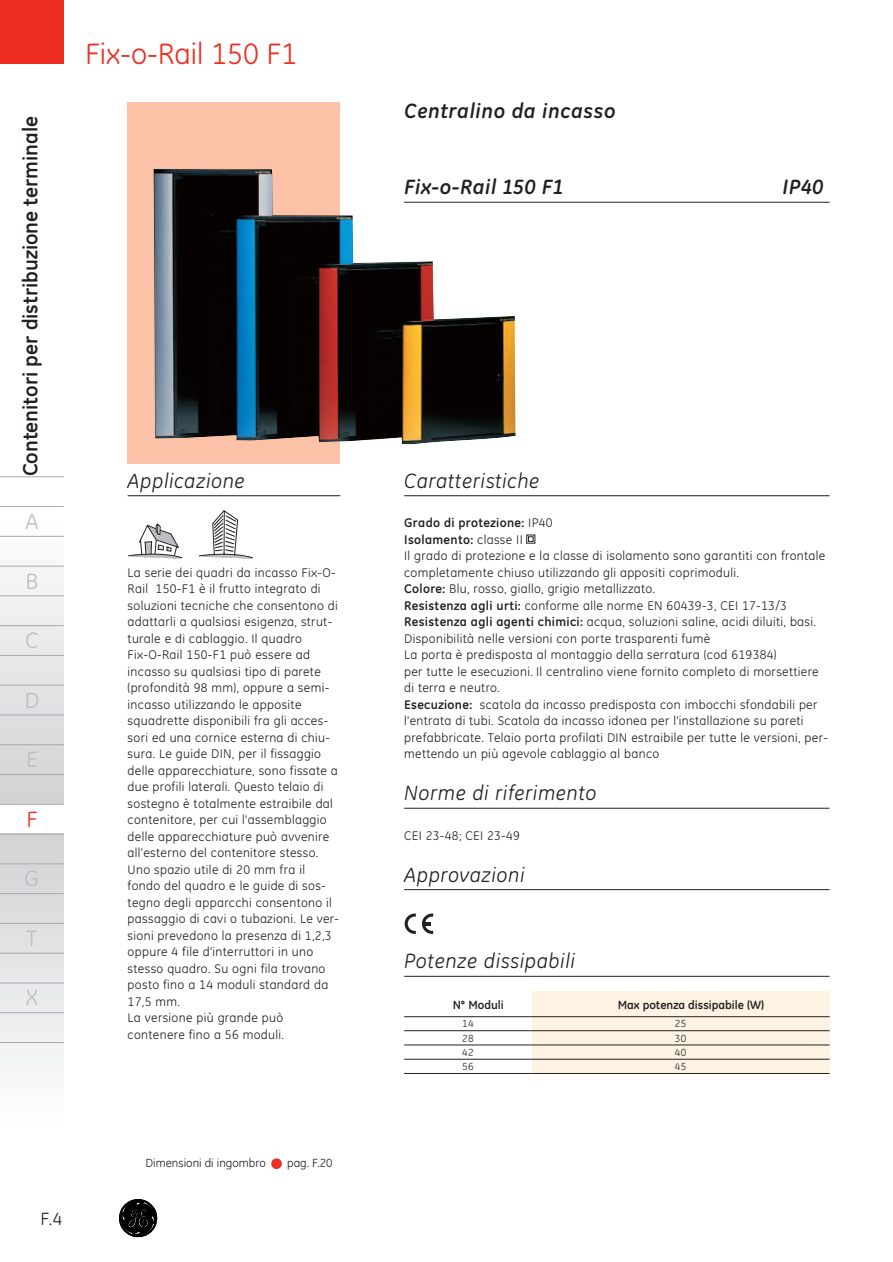
<style>
.page{position:relative;width:893px;height:1262px;background:#fff}
.page>*{position:absolute;margin:0;border:0;box-sizing:border-box;transform-origin:0 0}
.t1{font:30px "GE Inspira";color:#ee2e22}
.t2{font:22.5px "GE Inspira";color:#bcbdc0}
.t3{font:22.5px "GE Inspira";color:#ee2e22}
.t4{font:italic 21px "GE Inspira";letter-spacing:.025em;color:#231f20}
.t5{font:italic 700 21px "GE Inspira";letter-spacing:.025em;color:#231f20}
.t6{font:700 21px "GE Inspira";color:#231f20}
.t7{font:18px "GE Inspira";color:#231f20}
.t8{font:12.75px/16.5px "GE Inspira";letter-spacing:.025em;color:#231f20}
.t9{font:700 12px "GE Inspira";color:#231f20}
.t10{font:12px "GE Inspira";color:#231f20}
.t11{font:10.5px/14.2px "GE Inspira";letter-spacing:.025em;color:#231f20;text-align:justify}
.s1{font-weight:700}
</style>
<div class="page">
<div style="left:0;top:519px;width:64px;height:285px;background:linear-gradient(to bottom,#fdfdfd,#d0d2d4)"></div>
<div style="left:0;top:833px;width:64px;height:290px;background:linear-gradient(to bottom,#d0d1d4,#fdfdfd)"></div>
<hr style="left:0;top:476px;width:64px;height:1px;background:#a8a9ad">
<hr style="left:0;top:506px;width:64px;height:1px;background:#a8a9ad">
<hr style="left:0;top:536px;width:64px;height:1px;background:#a8a9ad">
<hr style="left:0;top:566px;width:64px;height:1px;background:#a8a9ad">
<hr style="left:0;top:595px;width:64px;height:1px;background:#a8a9ad">
<hr style="left:0;top:625px;width:64px;height:1px;background:#a8a9ad">
<hr style="left:0;top:655px;width:64px;height:1px;background:#a8a9ad">
<hr style="left:0;top:685px;width:64px;height:1px;background:#a8a9ad">
<hr style="left:0;top:714px;width:64px;height:1px;background:#a8a9ad">
<hr style="left:0;top:744px;width:64px;height:1px;background:#a8a9ad">
<hr style="left:0;top:774px;width:64px;height:1px;background:#a8a9ad">
<hr style="left:0;top:804px;width:64px;height:1px;background:#a8a9ad">
<hr style="left:0;top:833px;width:64px;height:1px;background:#a8a9ad">
<hr style="left:0;top:863px;width:64px;height:1px;background:#a8a9ad">
<hr style="left:0;top:893px;width:64px;height:1px;background:#a8a9ad">
<hr style="left:0;top:923px;width:64px;height:1px;background:#a8a9ad">
<hr style="left:0;top:952px;width:64px;height:1px;background:#a8a9ad">
<hr style="left:0;top:982px;width:64px;height:1px;background:#a8a9ad">
<hr style="left:0;top:1012px;width:64px;height:1px;background:#a8a9ad">
<hr style="left:0;top:1042px;width:64px;height:1px;background:#a8a9ad">
<div style="left:0;top:0;width:64px;height:64px;background:#ee2e22"></div>
<div style="left:128px;top:102px;width:212px;height:361px;background:#fbc2a8"></div>
<svg style="left:119px;top:1199px;width:39px;height:38px"></svg>
<svg style="left:128px;top:523px;width:54px;height:36px"></svg>
<svg style="left:199px;top:510px;width:54px;height:49px"></svg>
<hr style="left:404px;top:495px;width:425px;height:1px;background:#231f20">
<hr style="left:404px;top:808px;width:425px;height:1px;background:#231f20">
<hr style="left:404px;top:889px;width:425px;height:1px;background:#231f20">
<hr style="left:404px;top:976px;width:425px;height:1px;background:#231f20">
<svg style="left:526px;top:534px;width:9px;height:10px"></svg>
<hr style="left:128px;top:495px;width:212px;height:1px;background:#231f20">
<img style="left:153px;top:169px;width:362px;height:275px">
<hr style="left:404px;top:202px;width:425px;height:1px;background:#231f20">
<div style="left:271px;top:1158px;width:11px;height:11px;background:#ee2e22;border-radius:50%"></div>
<svg style="left:404px;top:913px;width:12px;height:21px"></svg>
<svg style="left:422px;top:913px;width:11px;height:21px"></svg>
<div style="left:531px;top:991px;width:298px;height:82px;background:#fef2e3"></div>
<hr style="left:531px;top:1016px;width:298px;height:1px;background:#231f20">
<hr style="left:531px;top:1030px;width:298px;height:1px;background:#231f20">
<hr style="left:531px;top:1044px;width:298px;height:1px;background:#231f20">
<hr style="left:531px;top:1059px;width:298px;height:1px;background:#231f20">
<hr style="left:531px;top:1073px;width:298px;height:1px;background:#231f20">
<hr style="left:404px;top:1016px;width:127px;height:1px;background:#231f20">
<hr style="left:404px;top:1030px;width:127px;height:1px;background:#231f20">
<hr style="left:404px;top:1044px;width:127px;height:1px;background:#231f20">
<hr style="left:404px;top:1059px;width:127px;height:1px;background:#231f20">
<hr style="left:404px;top:1073px;width:127px;height:1px;background:#231f20">
<h3 class="t6" style="left:22px;top:476px;width:362px;rotate:-90deg">Contenitori per distribuzione terminale</h3>
<h2 class="t2" style="left:25px;top:512px;width:14px">A</h2>
<h2 class="t2" style="left:25px;top:572px;width:14px">B</h2>
<h2 class="t2" style="left:25px;top:631px;width:15px">C</h2>
<h2 class="t2" style="left:25px;top:691px;width:16px">D</h2>
<h2 class="t2" style="left:26px;top:750px;width:13px">E</h2>
<h2 class="t3" style="left:26px;top:810px;width:13px">F</h2>
<h2 class="t2" style="left:25px;top:869px;width:16px">G</h2>
<h2 class="t2" style="left:27px;top:929px;width:12px">T</h2>
<h2 class="t2" style="left:26px;top:988px;width:14px">X</h2>
<h1 class="t1" style="left:85px;top:41px;width:214px">Fix-o-Rail 150 F1</h1>
<h3 class="t4" style="left:128px;top:472px;width:119px">Applicazione</h3>
<p class="t8" style="left:128px;top:565px;width:213px">La serie dei quadri da incasso Fix-O-Rail 150-F1 è il frutto integrato di soluzioni tecniche che consentono di adattarli a qualsiasi esigenza, strut&shy;turale e di cablaggio. Il quadro Fix-O-Rail 150-F1 può essere ad incasso su qualsiasi tipo di parete (profondità 98 mm), oppure a semi&shy;incasso utilizzando le apposite squadrette disponibili fra gli acces&shy;sori ed una cornice esterna di chiu&shy;sura. Le guide DIN, per il fissaggio delle apparecchiature, sono fissate a due profili laterali. Questo telaio di sostegno è totalmente estraibile dal contenitore, per cui l'assemblaggio delle apparecchiature può avvenire all'esterno del contenitore stesso.<br>Uno spazio utile di 20 mm fra il fondo del quadro e le guide di sos&shy;tegno degli apparcchi consentono il passaggio di cavi o tubazioni. Le ver&shy;sioni prevedono la presenza di 1,2,3 oppure 4 file d'interruttori in uno stesso quadro. Su ogni fila trovano posto fino a 14 moduli standard da 17,5 mm.<br>La versione più grande può contenere fino a 56 moduli.</p>
<h3 class="t7" style="left:40px;top:1211px;width:23px">F.4</h3>
<p class="t10" style="left:146px;top:1158px;width:122px">Dimensioni di ingombro</p>
<p class="t10" style="left:287px;top:1157px;width:47px">pag. F.20</p>
<h3 class="t5" style="left:404px;top:102px;width:213px">Centralino da incasso</h3>
<h3 class="t5" style="left:404px;top:179px;width:160px">Fix-o-Rail 150 F1</h3>
<h3 class="t5" style="left:782px;top:179px;width:42px">IP40</h3>
<h3 class="t4" style="left:404px;top:472px;width:137px">Caratteristiche</h3>
<p class="t8" style="left:404px;top:515px;width:425px"><span class="s1">Grado di protezione:</span> IP40<br><span class="s1">Isolamento:</span> classe II<br>Il grado di protezione e la classe di isolamento sono garantiti con frontale completamente chiuso utilizzando gli appositi coprimoduli.<br><span class="s1">Colore:</span> Blu, rosso, giallo, grigio metallizzato.<br><span class="s1">Resistenza agli urti:</span> conforme alle norme EN 60439-3, CEI 17-13/3<br><span class="s1">Resistenza agli agenti chimici:</span> acqua, soluzioni saline, acidi diluiti, basi.<br>Disponibilità nelle versioni con porte trasparenti fumè<br>La porta è predisposta al montaggio della serratura (cod 619384)<br>per tutte le esecuzioni. Il centralino viene fornito completo di morsettiere di terra e neutro.<br><span class="s1">Esecuzione:</span> scatola da incasso predisposta con imbocchi sfondabili per l'entrata di tubi. Scatola da incasso idonea per l'installazione su pareti prefabbricate. Telaio porta profilati DIN estraibile per tutte le versioni, per&shy;mettendo un più agevole cablaggio al banco</p>
<h3 class="t4" style="left:404px;top:784px;width:194px">Norme di riferimento</h3>
<p class="t8" style="left:404px;top:828px;width:117px">CEI 23-48; CEI 23-49</p>
<h3 class="t4" style="left:404px;top:866px;width:122px">Approvazioni</h3>
<h3 class="t4" style="left:404px;top:952px;width:172px">Potenze dissipabili</h3>
<p class="t9" style="left:452px;top:999px;width:53px">N° Moduli</p>
<p class="t11" style="left:462px;top:1017px;width:13px">14<br>28<br>42<br>56</p>
<p class="t9" style="left:618px;top:999px;width:148px">Max potenza dissipabile (W)</p>
<p class="t11" style="left:675px;top:1017px;width:13px">25<br>30<br>40<br>45</p>
</div>
